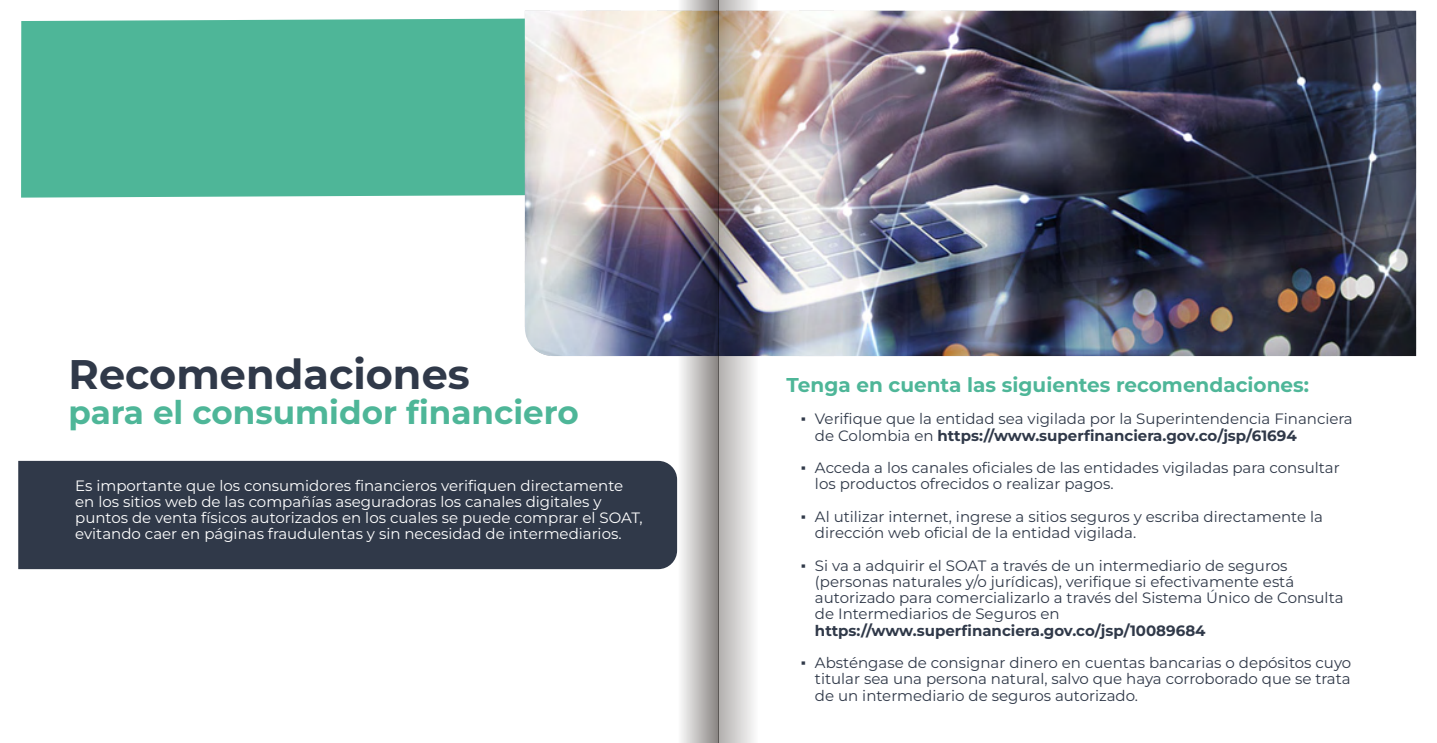
<style>
.page{position:relative;width:1437px;height:743px;background:#fff}
.page>*{position:absolute;margin:0;border:0;box-sizing:border-box;transform-origin:0 0}
.t1{font:700 41.25px "Montserrat";color:#303949}
.t2{font:700 32.5px "Montserrat";color:#4eb698}
.t3{font:700 20px "Montserrat";color:#4eb698}
.t4{font:15px/16.2px "Montserrat";color:#303949}
.t5{font:15px/16.2px "Montserrat";color:#fff}
.t6{font:700 15px "Montserrat";color:#303949}
.s1{font-family:"Times New Roman"}
.s2{font-weight:700}
</style>
<div class="page">
<div style="left:21px;top:18px;width:504px;height:180px;background:#4eb698"></div>
<img style="left:525px;top:11px;width:890px;height:345px">
<div style="left:18px;top:461px;width:650px;height:108px;background:#303949"></div>
<img style="left:668px;top:0;width:50px;height:743px">
<img style="left:718px;top:0;width:50px;height:743px">
<h1 class="t1" style="left:69px;top:347px;width:402px">Recomendaciones</h1>
<h2 class="t2" style="left:69px;top:391px;width:511px">para el consumidor financiero</h2>
<p class="t5" style="left:75px;top:477px;width:569px">Es importante que los consumidores financieros verifiquen directamente en los sitios web de las compañías aseguradoras los canales digitales y puntos de venta físicos autorizados en los cuales se puede comprar el SOAT, evitando caer en páginas fraudulentas y sin necesidad de intermediarios.</p>
<h3 class="t3" style="left:786px;top:371px;width:524px">Tenga en cuenta las siguientes recomendaciones:</h3>
<p class="t4" style="left:815px;top:410px;width:539px;text-indent:-14px"><span class="s1">▪</span> Verifique que la entidad sea vigilada por la Superintendencia Financiera de Colombia en <span class="s2">https://www.superfinanciera.gov.co/jsp/61694</span></p>
<p class="t4" style="left:815px;top:459px;width:526px;text-indent:-14px"><span class="s1">▪</span> Acceda a los canales oficiales de las entidades vigiladas para consultar los productos ofrecidos o realizar pagos.</p>
<p class="t4" style="left:815px;top:508px;width:509px;text-indent:-14px"><span class="s1">▪</span> Al utilizar internet, ingrese a sitios seguros y escriba directamente la dirección web oficial de la entidad vigilada.</p>
<p class="t4" style="left:815px;top:557px;width:530px;text-indent:-14px"><span class="s1">▪</span> Si va a adquirir el SOAT a través de un intermediario de seguros (personas naturales y/o jurídicas), verifique si efectivamente está autorizado para comercializarlo a través del Sistema Único de Consulta de Intermediarios de Seguros en</p>
<p class="t6" style="left:815px;top:620px;width:392px">https://www.superfinanciera.gov.co/jsp/10089684</p>
<p class="t4" style="left:815px;top:654px;width:538px;text-align:justify;text-indent:-14px"><span class="s1">▪</span> Absténgase de consignar dinero en cuentas bancarias o depósitos cuyo titular sea una persona natural, salvo que haya corroborado que se trata de un intermediario de seguros autorizado.</p>
</div>
